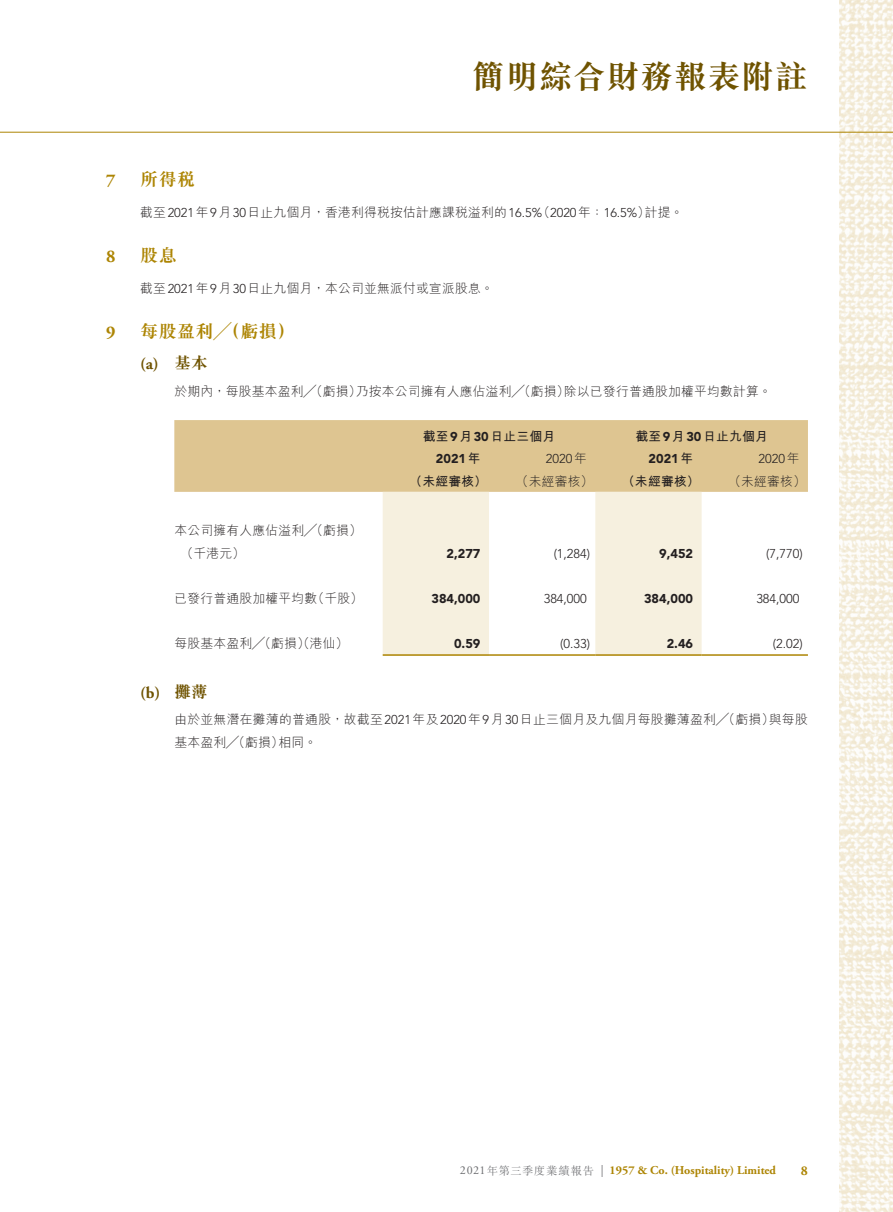
<style>
.page{position:relative;width:893px;height:1212px;background:#fff}
.page>*{position:absolute;margin:0;border:0;box-sizing:border-box;transform-origin:0 0}
.t1{font:700 33px "M Sung HK";letter-spacing:.02em;color:#6f5300}
._01_H1{font:700 18px "M Sung HK";letter-spacing:.02em;color:#ad8504}
._01_H1-2{font:700 18px "Adobe Garamond Pro";color:#ad8504}
._02_H2{font:700 16.5px "Adobe Garamond Pro";color:#6f5300}
._02_H2-2{font:700 16.5px "M Sung HK";color:#6f5300}
.t2{font:700 13.5px "Adobe Garamond Pro";color:#ad8504}
._00_txt{font:300 12.75px/22.5px "M Hei HK";letter-spacing:.02em;color:#231f20}
._50_Table_txt{font:300 12.75px "M Hei HK";letter-spacing:.02em;color:#231f20}
._50_Table_txt-2{font:300 12.75px "Avenir LT Std";color:#231f20}
._50_Table_txt-3{font:900 12.75px "Avenir LT Std";color:#231f20}
._50_Table_txt-4{font:700 12.75px "M Hei HK";letter-spacing:.02em;color:#231f20}
._00_txt-2{font:300 12.75px "Avenir LT Std";color:#231f20}
.t3{font:700 12px "Adobe Garamond Pro";color:#ad8504}
.t4{font:12px "Adobe Garamond Pro";color:#6c6d70}
.t5{font:300 11.25px "M Sung HK";letter-spacing:.065em;color:#6c6d70}
.s1{font-family:"M Hei HK"}
.s2{font-family:"Avenir LT Std"}
.s3{font-family:"Avenir LT Std";font-weight:900}
.s4{font-family:"M Hei HK";font-weight:700}
.s5{font-family:"Adobe Garamond Pro";font-weight:400;font-size:12px}
</style>
<div class="page">
<img style="left:840px;top:0;width:53px;height:1212px">
<hr style="left:0;top:132px;width:893px;height:1px;background:#ad8504">
<div style="left:174px;top:420px;width:634px;height:72px;background:#dec591"></div>
<svg style="left:383px;top:492px;width:319px;height:162px;fill:#f6f0df"></svg>
<hr style="left:383px;top:654px;width:106px;height:2px;background:#ad8504">
<hr style="left:489px;top:654px;width:106px;height:2px;background:#ad8504">
<hr style="left:595px;top:654px;width:107px;height:2px;background:#ad8504">
<hr style="left:702px;top:654px;width:106px;height:2px;background:#ad8504">
<h1 class="t1" style="left:472px;top:61px;width:337px">簡明綜合財務報表附註</h1>
<p class="_01_H1-2" style="left:106px;top:170px;width:11px">7</p>
<p class="_01_H1-2" style="left:106px;top:246px;width:11px">8</p>
<p class="_01_H1-2" style="left:106px;top:322px;width:11px">9</p>
<p class="_01_H1" style="left:140px;top:170px;width:56px">所得稅</p>
<p class="_00_txt-2" style="left:537px;top:205px;width:114px"><span class="s1">（</span>2020<span class="s1">年：</span>16.5%<span class="s1">）</span></p>
<p class="_00_txt" style="left:140px;top:201px;width:403px">截至<span class="s2">2021</span>年<span class="s2">9</span>月<span class="s2">30</span>日止九個月，香港利得稅按估計應課稅溢利的<span class="s2">16.5%</span></p>
<p class="_01_H1" style="left:140px;top:246px;width:38px">股息</p>
<p class="_00_txt" style="left:645px;top:201px;width:40px">計提。</p>
<p class="_00_txt" style="left:140px;top:277px;width:355px">截至<span class="s2">2021</span>年<span class="s2">9</span>月<span class="s2">30</span>日止九個月，本公司並無派付或宣派股息。</p>
<p class="_01_H1" style="left:140px;top:322px;width:156px">每股盈利╱（虧損(</p>
<p class="_02_H2" style="left:140px;top:354px;width:20px">)a(</p>
<p class="_02_H2" style="left:140px;top:683px;width:21px">)b(</p>
<p class="_02_H2-2" style="left:174px;top:355px;width:35px">基本</p>
<p class="_00_txt" style="left:174px;top:380px;width:188px">於期內，每股基本盈利╱（虧損）</p>
<p class="_00_txt" style="left:356px;top:380px;width:215px">乃按本公司擁有人應佔溢利╱（虧損）</p>
<p class="_00_txt" style="left:564px;top:380px;width:209px">除以已發行普通股加權平均數計算。</p>
<p class="_50_Table_txt-4" style="left:423px;top:427px;width:134px">截至<span class="s3">9</span>月<span class="s3">30</span>日止三個月</p>
<p class="_50_Table_txt-4" style="left:635px;top:427px;width:134px">截至<span class="s3">9</span>月<span class="s3">30</span>日止九個月</p>
<p class="_50_Table_txt-3" style="left:436px;top:451px;width:46px">2021<span class="s4">年</span></p>
<p class="_50_Table_txt-2" style="left:546px;top:452px;width:42px">2020 <span class="s1">年</span></p>
<p class="_50_Table_txt-3" style="left:649px;top:451px;width:46px">2021 <span class="s4">年</span></p>
<p class="_50_Table_txt-2" style="left:758px;top:452px;width:42px">2020 <span class="s1">年</span></p>
<p class="_50_Table_txt-4" style="left:410px;top:472px;width:79px">（未經審核）</p>
<p class="_50_Table_txt" style="left:516px;top:475px;width:79px">（未經審核）</p>
<p class="_50_Table_txt-4" style="left:622px;top:472px;width:79px">（未經審核）</p>
<p class="_50_Table_txt" style="left:728px;top:475px;width:79px">（未經審核(</p>
<p class="_50_Table_txt" style="left:174px;top:524px;width:189px">本公司擁有人應佔溢利╱（虧損(</p>
<p class="_50_Table_txt" style="left:181px;top:546px;width:66px">（千港元(</p>
<p class="_50_Table_txt-3" style="left:446px;top:546px;width:35px">2,277</p>
<p class="_50_Table_txt-2" style="left:554px;top:546px;width:38px">)1,284(</p>
<p class="_50_Table_txt-3" style="left:659px;top:546px;width:35px">9,452</p>
<p class="_50_Table_txt-2" style="left:766px;top:546px;width:38px">)7,770(</p>
<p class="_50_Table_txt" style="left:312px;top:591px;width:53px">（千股(</p>
<p class="_50_Table_txt" style="left:174px;top:591px;width:144px">已發行普通股加權平均數</p>
<p class="_50_Table_txt-3" style="left:431px;top:591px;width:51px">384,000</p>
<p class="_50_Table_txt-2" style="left:544px;top:591px;width:45px">384,000</p>
<p class="_50_Table_txt-3" style="left:644px;top:591px;width:51px">384,000</p>
<p class="_50_Table_txt-2" style="left:756px;top:591px;width:45px">384,000</p>
<p class="_50_Table_txt" style="left:174px;top:636px;width:175px">每股基本盈利╱（虧損）（港仙(</p>
<p class="_02_H2-2" style="left:174px;top:683px;width:35px">攤薄</p>
<p class="_50_Table_txt-3" style="left:454px;top:636px;width:28px">0.59</p>
<p class="_50_Table_txt-2" style="left:560px;top:636px;width:31px">)0.33(</p>
<p class="_50_Table_txt-3" style="left:667px;top:636px;width:28px">2.46</p>
<p class="_50_Table_txt-2" style="left:773px;top:636px;width:31px">)2.02(</p>
<p class="_00_txt" style="left:278px;top:708px;width:497px;text-indent:-104px">由於並無潛在攤薄的普通股，故截至<span class="s2">2021</span>年及<span class="s2">2020</span>年<span class="s2">9</span>月<span class="s2">30</span>日止三個月及九個月每股攤薄盈利╱（虧損）相同。</p>
<p class="_00_txt" style="left:769px;top:708px;width:40px">與每股</p>
<p class="_00_txt" style="left:174px;top:731px;width:111px">基本盈利╱（虧損）</p>
<p class="t5" style="left:460px;top:1162px;width:136px"><span class="s5">2021</span>年第三季度業績報告</p>
<p class="t4" style="left:601px;top:1163px;width:4px">|</p>
<p class="t3" style="left:610px;top:1163px;width:168px">1957 &amp; Co (. Hospitality) Limited</p>
<p class="t2" style="left:801px;top:1163px;width:9px">8</p>
</div>
